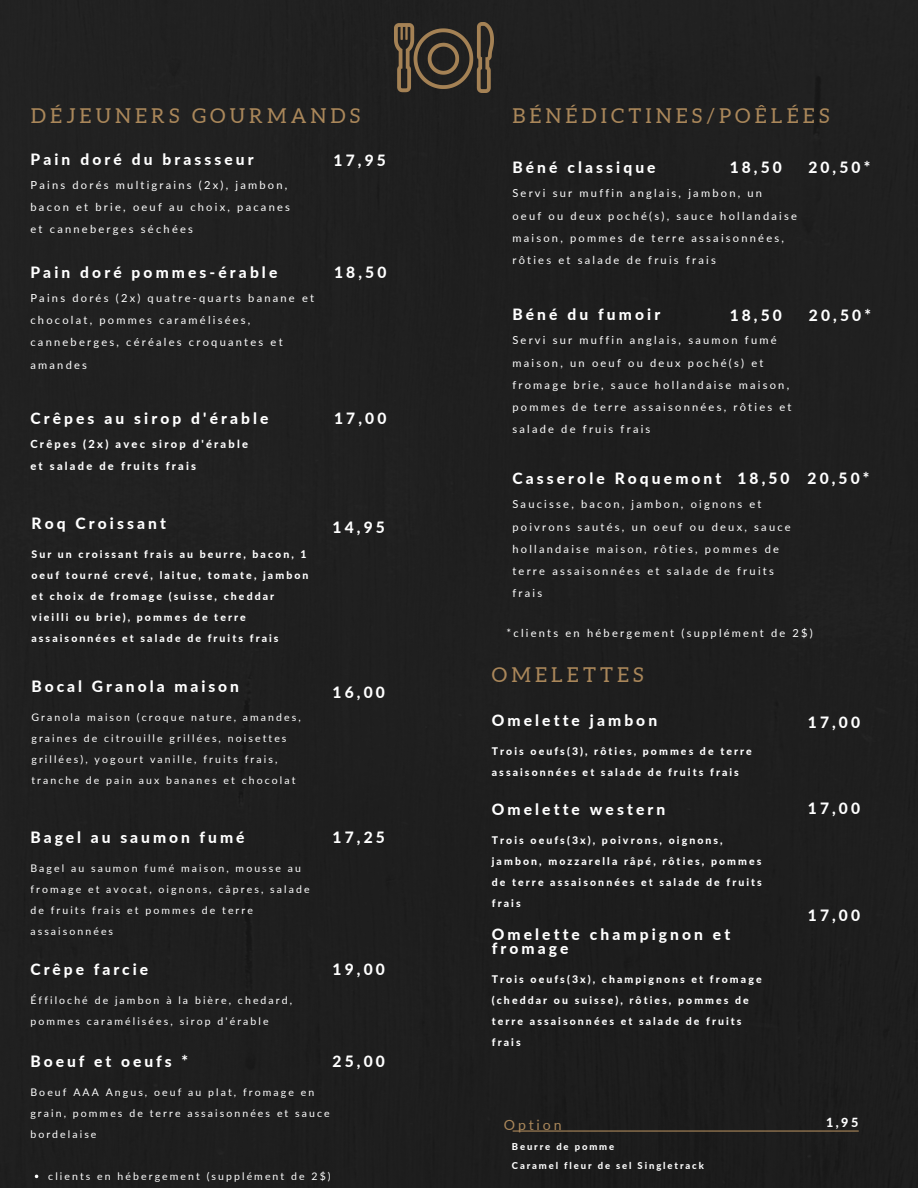
<style>
.page{position:relative;width:918px;height:1188px;background:#1f1f1f}
.page>*{position:absolute;margin:0;border:0;box-sizing:border-box;transform-origin:0 0}
.t1{font:20.55px "Aleo";letter-spacing:.2em;color:#aa875a}
.t2{font:800 15.6px/14px "Lato";letter-spacing:.2em;color:#fff}
.t3{font:14.1px "Lato";letter-spacing:.2em;color:#aa875a}
.t4{font:800 12.6px "Lato";color:#fff}
.t5{font:11.1px/22.2px "Lato";letter-spacing:.2em;color:#fff}
.t6{font:800 11.1px/22.2px "Lato";letter-spacing:.2em;color:#fff}
.t7{font:800 10.5px/21px "Lato";letter-spacing:.2em;color:#fff}
.t8{font:10.5px/21px "Lato";letter-spacing:.2em;color:#fff}
.t9{font:800 9.45px "Lato";letter-spacing:.2em;color:#fff}
</style>
<div class="page">
<hr style="left:513px;top:1130px;width:345px;height:2px;background:#aa875a">
<img style="left:395px;top:22px;width:99px;height:70px">
<p class="t1" style="left:31px;top:104px;width:331px">DÉJEUNERS GOURMANDS</p>
<h1 class="t1" style="left:512px;top:104px;width:318px">BÉNÉDICTINES/POÊLÉES</h1>
<h6 class="t2" style="left:31px;top:152px;width:225px">Pain doré du brassseur</h6>
<h6 class="t5" style="left:31px;top:173px;width:261px">Pains dorés multigrains (2x), jambon, bacon et brie, oeuf au choix, pacanes et canneberges séchées</h6>
<h6 class="t2" style="left:30px;top:265px;width:248px">Pain doré pommes-érable</h6>
<h6 class="t5" style="left:30px;top:287px;width:285px">Pains dorés (2x) quatre-quarts banane et chocolat, pommes caramélisées, canneberges, céréales croquantes et amandes</h6>
<h5 class="t2" style="left:30px;top:411px;width:240px">Crêpes au sirop d'érable</h5>
<h5 class="t6" style="left:30px;top:433px;width:219px">Crêpes (2x) avec sirop d'érable et salade de fruits frais</h5>
<h2 class="t2" style="left:31px;top:516px;width:136px">Roq Croissant</h2>
<h6 class="t7" style="left:31px;top:543px;width:279px">Sur un croissant frais au beurre, bacon, 1 oeuf tourné crevé, laitue, tomate, jambon et choix de fromage (suisse, cheddar vieilli ou brie), pommes de terre assaisonnées et salade de fruits frais</h6>
<h6 class="t2" style="left:31px;top:679px;width:209px">Bocal Granola maison</h6>
<h2 class="t8" style="left:31px;top:707px;width:271px">Granola maison (croque nature, amandes, graines de citrouille grillées, noisettes grillées), yogourt vanille, fruits frais, tranche de pain aux bananes et chocolat</h2>
<p class="t2" style="left:30px;top:830px;width:216px">Bagel au saumon fumé</p>
<h2 class="t8" style="left:30px;top:857px;width:281px">Bagel au saumon fumé maison, mousse au fromage et avocat, oignons, câpres, salade de fruits frais et pommes de terre assaisonnées</h2>
<h2 class="t2" style="left:30px;top:962px;width:119px">Crêpe farcie</h2>
<h5 class="t8" style="left:30px;top:989px;width:263px">Éffiloché de jambon à la bière, chedard, pommes caramélisées, sirop d'érable</h5>
<h2 class="t2" style="left:334px;top:153px;width:54px">17,95</h2>
<h2 class="t2" style="left:334px;top:265px;width:54px">18,50</h2>
<h2 class="t2" style="left:334px;top:411px;width:54px">17,00</h2>
<h2 class="t2" style="left:333px;top:520px;width:54px">14,95</h2>
<h2 class="t2" style="left:333px;top:685px;width:54px">16,00</h2>
<h6 class="t2" style="left:333px;top:830px;width:54px">17,25</h6>
<h2 class="t2" style="left:333px;top:962px;width:54px">19,00</h2>
<h2 class="t2" style="left:30px;top:1054px;width:159px">Boeuf et oeufs *</h2>
<h4 class="t8" style="left:30px;top:1081px;width:301px">Boeuf AAA Angus, oeuf au plat, fromage en grain, pommes de terre assaisonnées et sauce bordelaise</h4>
<h3 class="t8" style="left:48px;top:1165px;width:284px">clients en hébergement (supplément de 2$)</h3>
<p class="t2" style="left:333px;top:1054px;width:54px">25,00</p>
<h2 class="t2" style="left:730px;top:160px;width:54px">18,50</h2>
<h6 class="t2" style="left:808px;top:160px;width:63px">20,50*</h6>
<h2 class="t2" style="left:512px;top:160px;width:145px">Béné classique</h2>
<h2 class="t5" style="left:512px;top:182px;width:286px">Servi sur muffin anglais, jambon, un<br>oeuf ou deux poché(s), sauce hollandaise maison, pommes de terre assaisonnées, rôties et salade de fruis frais</h2>
<h6 class="t2" style="left:730px;top:308px;width:54px">18,50</h6>
<h2 class="t2" style="left:809px;top:308px;width:63px">20,50*</h2>
<h2 class="t2" style="left:512px;top:307px;width:149px">Béné du fumoir</h2>
<h2 class="t5" style="left:512px;top:329px;width:281px">Servi sur muffin anglais, saumon fumé maison, un oeuf ou deux poché(s) et fromage brie, sauce hollandaise maison, pommes de terre assaisonnées, rôties et salade de fruis frais</h2>
<h1 class="t2" style="left:737px;top:471px;width:54px">18,50</h1>
<h2 class="t2" style="left:808px;top:471px;width:63px">20,50*</h2>
<h2 class="t2" style="left:512px;top:471px;width:211px">Casserole Roquemont</h2>
<h2 class="t5" style="left:512px;top:493px;width:280px">Saucisse, bacon, jambon, oignons et poivrons sautés, un oeuf ou deux, sauce hollandaise maison, rôties, pommes de terre assaisonnées et salade de fruits frais</h2>
<h2 class="t5" style="left:507px;top:621px;width:308px">*clients en hébergement (supplément de 2$)</h2>
<h1 class="t1" style="left:492px;top:663px;width:153px">OMELETTES</h1>
<h2 class="t2" style="left:492px;top:713px;width:167px">Omelette jambon</h2>
<h2 class="t7" style="left:492px;top:740px;width:261px">Trois oeufs(3), rôties, pommes de terre assaisonnées et salade de fruits frais</h2>
<h6 class="t2" style="left:492px;top:802px;width:175px">Omelette western</h6>
<h2 class="t7" style="left:492px;top:829px;width:272px">Trois oeufs(3x), poivrons, oignons, jambon, mozzarella râpé, rôties, pommes de terre assaisonnées et salade de fruits frais</h2>
<h2 class="t2" style="left:492px;top:927px;width:240px">Omelette champignon et fromage</h2>
<h6 class="t7" style="left:492px;top:968px;width:271px">Trois oeufs(3x), champignons et fromage (cheddar ou suisse), rôties, pommes de terre assaisonnées et salade de fruits frais</h6>
<h5 class="t2" style="left:808px;top:715px;width:54px">17,00</h5>
<h2 class="t2" style="left:808px;top:801px;width:54px">17,00</h2>
<h5 class="t2" style="left:808px;top:908px;width:54px">17,00</h5>
<h2 class="t3" style="left:504px;top:1116px;width:59px">Option</h2>
<h5 class="t4" style="left:826px;top:1115px;width:34px">1,95</h5>
<h2 class="t9" style="left:512px;top:1141px;width:104px">Beurre de pomme</h2>
<h6 class="t9" style="left:512px;top:1160px;width:194px">Caramel fleur de sel Singletrack</h6>
</div>
